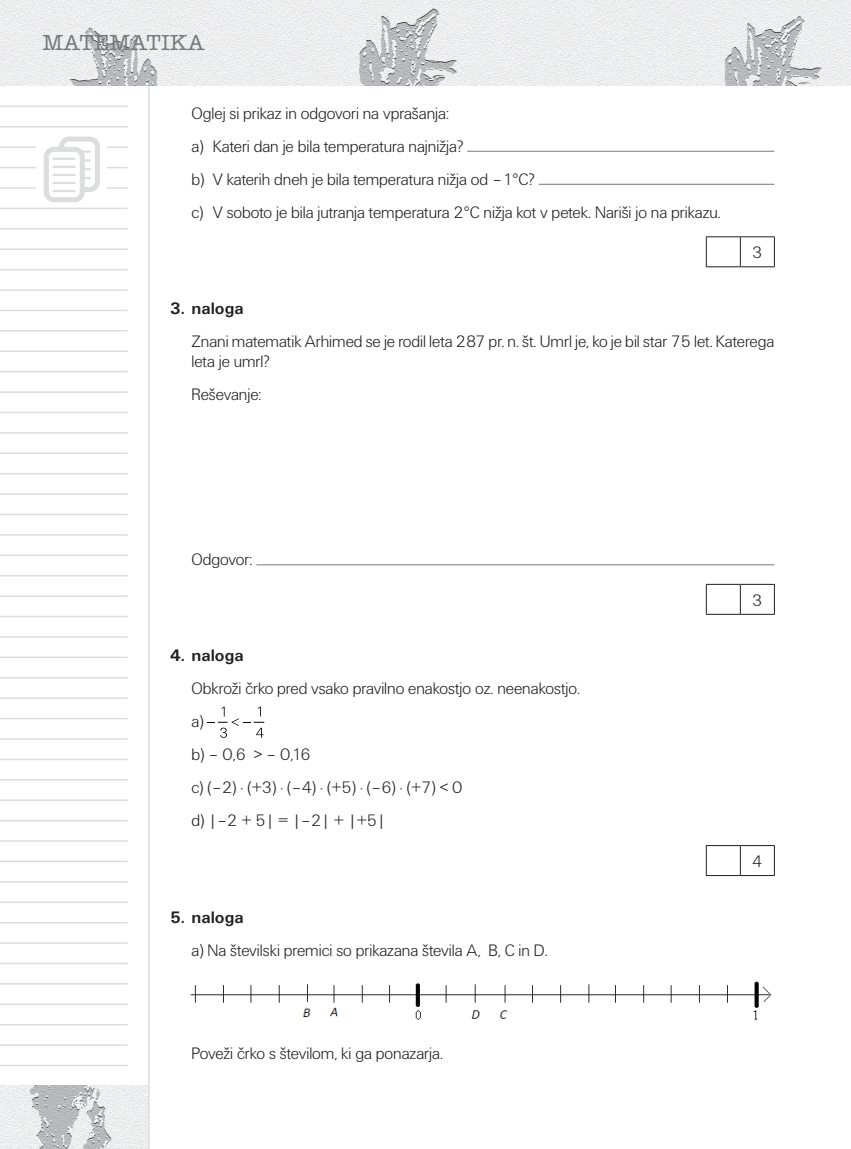
<style>
.page{position:relative;width:851px;height:1149px;background:#fff}
.page>*{position:absolute;margin:0;border:0;box-sizing:border-box;transform-origin:0 0}
.t1{font:500 22.5px "American Typ Itc DEE";color:#76787b}
.t2{font:17.25px/33px "Unitus DEE Ligh";color:#231f20}
.t3{font:700 17.25px "Unitus TEE";color:#231f20}
</style>
<div class="page">
<svg style="left:0;top:85px;width:150px;height:1063px"></svg>
<div style="left:36px;top:130px;width:70px;height:77px;background:#fff"></div>
<svg style="left:44px;top:136px;width:56px;height:66px"></svg>
<hr style="left:52px;top:158px;width:24px;height:2px;background:#dcdddf">
<hr style="left:52px;top:166px;width:24px;height:2px;background:#dcdddf">
<hr style="left:52px;top:174px;width:24px;height:2px;background:#dcdddf">
<hr style="left:52px;top:182px;width:24px;height:2px;background:#dcdddf">
<hr style="left:52px;top:190px;width:24px;height:2px;background:#dcdddf">
<img style="left:0;top:0;width:850px;height:85px">
<hr style="left:467px;top:151px;width:307px;height:1px;background:#76787b">
<hr style="left:538px;top:184px;width:236px;height:1px;background:#76787b">
<hr style="left:705px;top:236px;width:35px;height:1px;background:#231f20">
<svg style="left:705px;top:237px;width:1px;height:29px"></svg>
<hr style="left:740px;top:236px;width:34px;height:1px;background:#231f20">
<svg style="left:739px;top:237px;width:1px;height:29px"></svg>
<svg style="left:773px;top:237px;width:1px;height:29px"></svg>
<hr style="left:705px;top:266px;width:35px;height:1px;background:#231f20">
<hr style="left:740px;top:266px;width:34px;height:1px;background:#231f20">
<hr style="left:256px;top:564px;width:518px;height:1px;background:#76787b">
<hr style="left:705px;top:584px;width:35px;height:1px;background:#231f20">
<svg style="left:705px;top:584px;width:1px;height:29px"></svg>
<hr style="left:740px;top:584px;width:34px;height:1px;background:#231f20">
<svg style="left:739px;top:584px;width:1px;height:29px"></svg>
<svg style="left:773px;top:584px;width:1px;height:29px"></svg>
<hr style="left:705px;top:613px;width:35px;height:1px;background:#231f20">
<hr style="left:740px;top:613px;width:34px;height:1px;background:#231f20">
<svg style="left:207px;top:706px;width:57px;height:31px"></svg>
<hr style="left:705px;top:844px;width:35px;height:1px;background:#231f20">
<svg style="left:705px;top:845px;width:1px;height:29px"></svg>
<hr style="left:740px;top:844px;width:34px;height:1px;background:#231f20">
<svg style="left:739px;top:845px;width:1px;height:29px"></svg>
<svg style="left:773px;top:845px;width:1px;height:29px"></svg>
<hr style="left:705px;top:874px;width:35px;height:1px;background:#231f20">
<hr style="left:740px;top:874px;width:34px;height:1px;background:#231f20">
<img style="left:190px;top:981px;width:582px;height:39px">
<h1 class="t1" style="left:43px;top:30px;width:163px">MATEMATIKA</h1>
<p class="t2" style="left:191px;top:97px;width:530px">Oglej si prikaz in odgovori na vprašanja:<br>a) Kateri dan je bila temperatura najnižja?<br>b) V katerih dneh je bila temperatura nižja od –1°C?<br>c) V soboto je bila jutranja temperatura 2°C nižja kot v petek. Nariši jo na prikazu.</p>
<p class="t2" style="left:752px;top:236px;width:12px">3</p>
<p class="t3" style="left:170px;top:298px;width:75px">3. naloga</p>
<p class="t2" style="left:191px;top:331px;width:584px;line-height:20.2px">Znani matematik Arhimed se je rodil leta 287 pr. n. št. Umrl je, ko je bil star 75 let. Katerega leta je umrl?</p>
<p class="t2" style="left:191px;top:378px;width:72px">Reševanje:</p>
<p class="t2" style="left:191px;top:543px;width:62px">Odgovor:</p>
<p class="t3" style="left:170px;top:645px;width:75px">4. naloga</p>
<p class="t2" style="left:191px;top:672px;width:390px">Obkroži črko pred vsako pravilno enakostjo oz. neenakostjo. a)<br>b) – 0,6 &gt; – 0,16<br>c) (–2) · (+3) · (–4) · (+5) · (–6) · (+7) &lt; 0<br>d) |–2 + 5| = |–2| + |+5|</p>
<p class="t3" style="left:170px;top:907px;width:75px">5. naloga</p>
<p class="t2" style="left:191px;top:934px;width:358px">a) Na številski premici so prikazana števila A, B, C in D.</p>
<p class="t2" style="left:191px;top:1036px;width:253px">Poveži črko s številom, ki ga ponazarja.</p>
<p class="t2" style="left:752px;top:583px;width:12px">3</p>
<p class="t2" style="left:752px;top:844px;width:12px">4</p>
</div>
